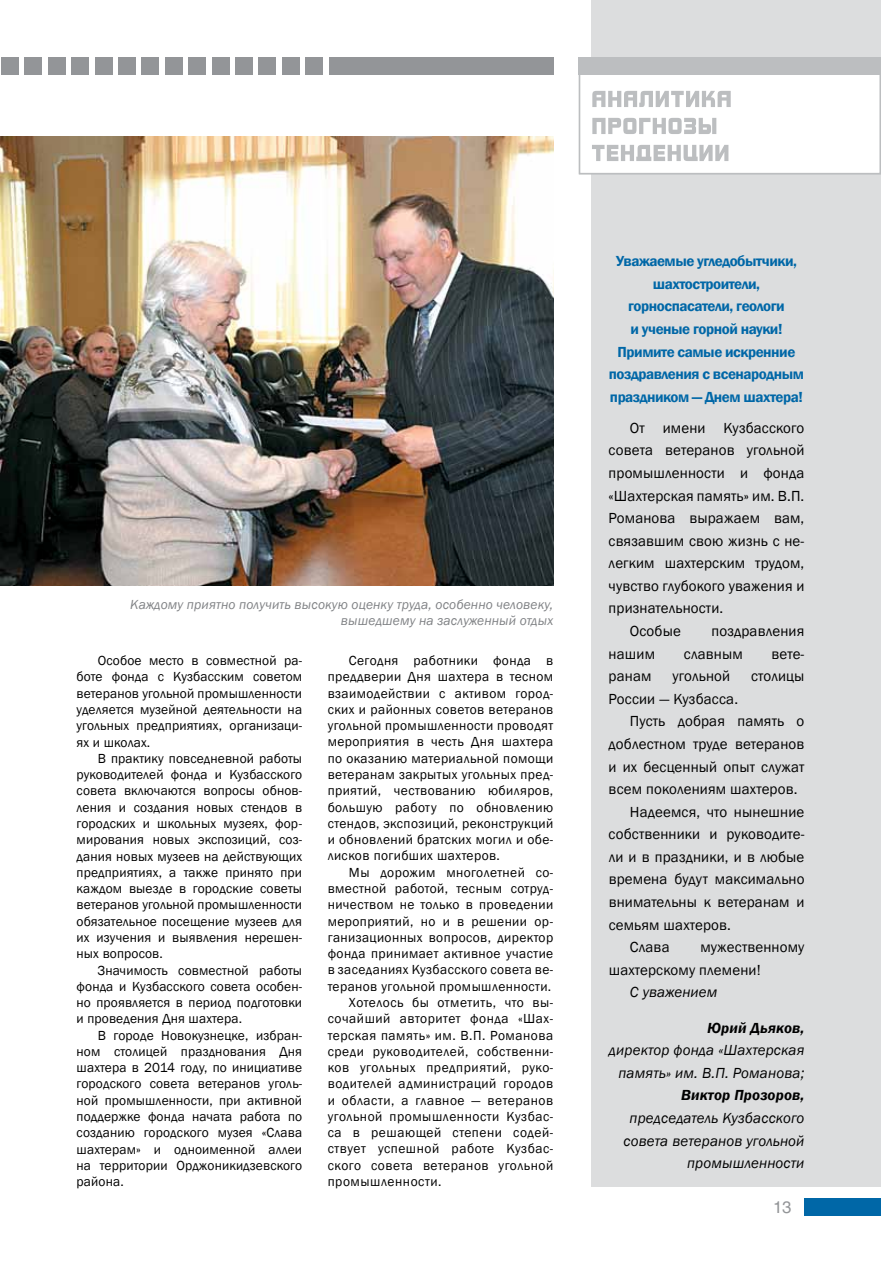
<style>
.page{position:relative;width:881px;height:1263px;background:#fff}
.page>*{position:absolute;margin:0;border:0;box-sizing:border-box;transform-origin:0 0}
.t1{font:16.5px "Helios";color:#939598}
.t2{font:15px/22.5px "Franklin Gothic";letter-spacing:.01em;color:#000}
.t3{font:600 15px/22.5px "Franklin Gothic";letter-spacing:-.03em;color:#0067a7;text-align:center}
.t4{font:italic 15px/22.6px "Franklin Gothic";letter-spacing:.01em;color:#000;text-align:right}
.t5{font:italic 600 15px "Franklin Gothic";letter-spacing:.01em;color:#000}
.t6{font:13.5px/16.4px "Franklin Gothic";letter-spacing:.03em;color:#000;text-align:justify}
.t7{font:italic 13.5px/16.2px "Franklin Gothic";letter-spacing:.01em;color:#808285;text-align:right}
</style>
<div class="page">
<div style="left:591px;top:0;width:289px;height:1186px;background:#dcddde"></div>
<div style="left:579px;top:58px;width:300px;height:116px;background:#fff"></div>
<div style="left:578px;top:57px;width:302px;height:117px;border:2px solid #bcbec0"></div>
<div style="left:329px;top:58px;width:224px;height:17px;background:#939598"></div>
<div style="left:1px;top:58px;width:17px;height:17px;background:#939598"></div>
<div style="left:578px;top:58px;width:302px;height:17px;background:#bcbec0"></div>
<svg style="left:592px;top:145px;width:136px;height:16px"></svg>
<svg style="left:592px;top:118px;width:124px;height:16px"></svg>
<svg style="left:592px;top:91px;width:138px;height:16px"></svg>
<div style="left:804px;top:1198px;width:76px;height:17px;background:#0067a7"></div>
<div style="left:25px;top:58px;width:17px;height:17px;background:#939598"></div>
<div style="left:48px;top:58px;width:17px;height:17px;background:#939598"></div>
<div style="left:72px;top:58px;width:17px;height:17px;background:#939598"></div>
<div style="left:95px;top:58px;width:17px;height:17px;background:#939598"></div>
<div style="left:118px;top:58px;width:17px;height:17px;background:#939598"></div>
<div style="left:142px;top:58px;width:17px;height:17px;background:#939598"></div>
<div style="left:165px;top:58px;width:17px;height:17px;background:#939598"></div>
<div style="left:188px;top:58px;width:17px;height:17px;background:#939598"></div>
<div style="left:212px;top:58px;width:17px;height:17px;background:#939598"></div>
<div style="left:235px;top:58px;width:17px;height:17px;background:#939598"></div>
<div style="left:259px;top:58px;width:17px;height:17px;background:#939598"></div>
<div style="left:282px;top:58px;width:17px;height:17px;background:#939598"></div>
<div style="left:305px;top:58px;width:17px;height:17px;background:#939598"></div>
<img style="left:0;top:136px;width:553px;height:449px">
<p class="t7" style="left:130px;top:597px;width:424px">Каждому приятно получить высокую оценку труда, особенно человеку, вышедшему на заслуженный отдых</p>
<p class="t6" style="left:77px;top:653px;width:227px;text-indent:21px">Особое место в совместной ра&shy;боте фонда с Кузбасским советом ветеранов угольной промышленности уделяется музейной деятельности на угольных предприятиях, организаци&shy;ях и школах.</p>
<p class="t6" style="left:77px;top:750px;width:227px;text-indent:21px">В практику повседневной работы руководителей фонда и Кузбасского совета включаются вопросы обнов&shy;ления и создания новых стендов в городских и школьных музеях, фор&shy;мирования новых экспозиций, соз&shy;дания новых музеев на действующих предприятиях, а также принято при каждом выезде в городские советы ветеранов угольной промышленности обязательное посещение музеев для их изучения и выявления нерешен&shy;ных вопросов.</p>
<p class="t6" style="left:77px;top:962px;width:227px;text-indent:21px">Значимость совместной работы фонда и Кузбасского совета особен&shy;но проявляется в период подготовки и проведения Дня шахтера.</p>
<p class="t6" style="left:77px;top:1027px;width:227px;text-indent:21px">В городе Новокузнецке, избран&shy;ном столицей празднования Дня шахтера в 2014 году, по инициативе городского совета ветеранов уголь&shy;ной промышленности, при активной поддержке фонда начата работа по созданию городского музея «Слава шахтерам» и одноименной аллеи на территории Орджоникидзевского района.</p>
<p class="t6" style="left:327px;top:653px;width:227px;text-indent:21px">Сегодня работники фонда в преддверии Дня шахтера в тесном взаимодействии с активом город&shy;ских и районных советов ветеранов угольной промышленности проводят мероприятия в честь Дня шахтера по оказанию материальной помощи ветеранам закрытых угольных пред&shy;приятий, чествованию юбиляров, большую работу по обновлению стендов, экспозиций, реконструкций и обновлений братских могил и обе&shy;лисков погибших шахтеров.</p>
<p class="t6" style="left:349px;top:864px;width:206px">М ы дорожим многолетней со-</p>
<p class="t6" style="left:327px;top:880px;width:227px">вместной работой, тесным сотруд-</p>
<p class="t6" style="left:327px;top:897px;width:227px">ничеством не только в проведении</p>
<p class="t6" style="left:327px;top:913px;width:227px">мероприятий, но и в решении ор-</p>
<p class="t6" style="left:327px;top:929px;width:227px">ганизационных вопросов, директор</p>
<p class="t6" style="left:327px;top:946px;width:227px">фонда принимает активное участие</p>
<p class="t6" style="left:327px;top:962px;width:227px">в заседаниях Кузбасского совета ве-</p>
<p class="t6" style="left:327px;top:978px;width:225px">теранов угольной промышленности.</p>
<p class="t6" style="left:349px;top:994px;width:206px">Хотелось бы отметить, что вы-</p>
<p class="t6" style="left:327px;top:1011px;width:227px">сочайший авторитет фонда «Шах-</p>
<p class="t6" style="left:327px;top:1027px;width:227px">терская память» им. В.П. Романова</p>
<p class="t6" style="left:327px;top:1043px;width:227px">среди руководителей, собственни-</p>
<p class="t6" style="left:327px;top:1060px;width:227px">ков угольных предприятий, руко-</p>
<p class="t6" style="left:327px;top:1076px;width:227px">водителей администраций городов</p>
<p class="t6" style="left:327px;top:1092px;width:227px">и области, а главное — ветеранов</p>
<p class="t6" style="left:327px;top:1108px;width:227px">угольной промышленности Кузбас-</p>
<p class="t6" style="left:327px;top:1125px;width:227px">са в решающей степени содей-</p>
<p class="t6" style="left:327px;top:1141px;width:227px">ствует успешной работе Кузбас-</p>
<p class="t6" style="left:327px;top:1157px;width:227px">ского совета ветеранов угольной</p>
<p class="t6" style="left:327px;top:1174px;width:115px">промышленности.</p>
<p class="t3" style="left:608px;top:250px;width:196px">Уважаемые угледобытчики, шахтостроители, горноспасатели, геологи<br>и ученые горной науки!<br>Примите самые искренние поздравления с всенародным праздником — Днем шахтера!</p>
<p class="t2" style="left:629px;top:417px;width:176px">От имени Кузбасского</p>
<p class="t2" style="left:608px;top:439px;width:197px">совета ветеранов угольной</p>
<p class="t2" style="left:608px;top:462px;width:197px">промышленности и фонда</p>
<p class="t2" style="left:608px;top:485px;width:197px">«Шахтерская память» им. В.П.</p>
<p class="t2" style="left:608px;top:507px;width:197px">Романова выражаем вам,</p>
<p class="t2" style="left:608px;top:530px;width:197px">связавшим свою жизнь с не-</p>
<p class="t2" style="left:608px;top:552px;width:197px">легким шахтерским трудом,</p>
<p class="t2" style="left:608px;top:575px;width:197px">чувство глубокого уважения и</p>
<p class="t2" style="left:608px;top:597px;width:116px">признательности.</p>
<p class="t2" style="left:629px;top:620px;width:52px">Особые</p>
<p class="t2" style="left:711px;top:620px;width:94px">поздравления</p>
<p class="t2" style="left:608px;top:643px;width:48px">нашим</p>
<p class="t2" style="left:683px;top:643px;width:60px">славным</p>
<p class="t2" style="left:771px;top:643px;width:34px">вете-</p>
<p class="t2" style="left:608px;top:665px;width:44px">ранам</p>
<p class="t2" style="left:672px;top:665px;width:59px">угольной</p>
<p class="t2" style="left:750px;top:665px;width:55px">столицы</p>
<p class="t2" style="left:608px;top:688px;width:131px">России — Кузбасса.</p>
<p class="t2" style="left:629px;top:710px;width:176px">Пусть добрая память о</p>
<p class="t2" style="left:608px;top:733px;width:197px">доблестном труде ветеранов</p>
<p class="t2" style="left:608px;top:755px;width:197px">и их бесценный опыт служат</p>
<p class="t2" style="left:608px;top:778px;width:190px">всем поколениям шахтеров.</p>
<p class="t2" style="left:629px;top:801px;width:176px">Надеемся, что нынешние</p>
<p class="t2" style="left:608px;top:823px;width:197px">собственники и руководите-</p>
<p class="t2" style="left:608px;top:846px;width:197px">ли и в праздники, и в любые</p>
<p class="t2" style="left:608px;top:868px;width:197px">времена будут максимально</p>
<p class="t2" style="left:608px;top:891px;width:197px">внимательны к ветеранам и</p>
<p class="t2" style="left:608px;top:914px;width:124px">семьям шахтеров.</p>
<p class="t2" style="left:629px;top:936px;width:41px">Слава</p>
<p class="t2" style="left:608px;top:936px;width:197px;text-indent:92px">мужественному шахтерскому племени!</p>
<p class="t4" style="left:629px;top:981px;width:89px">С уважением</p>
<p class="t5" style="left:706px;top:1018px;width:99px">Юрий Дьяков,</p>
<p class="t4" style="left:608px;top:1039px;width:197px">директор фонда «Шахтерская память» им. В.П. Романова;</p>
<p class="t5" style="left:681px;top:1086px;width:125px">Виктор Прозоров,</p>
<p class="t4" style="left:623px;top:1107px;width:182px">председатель Кузбасского совета ветеранов угольной промышленности</p>
<p class="t1" style="left:772px;top:1197px;width:20px">13</p>
</div>
